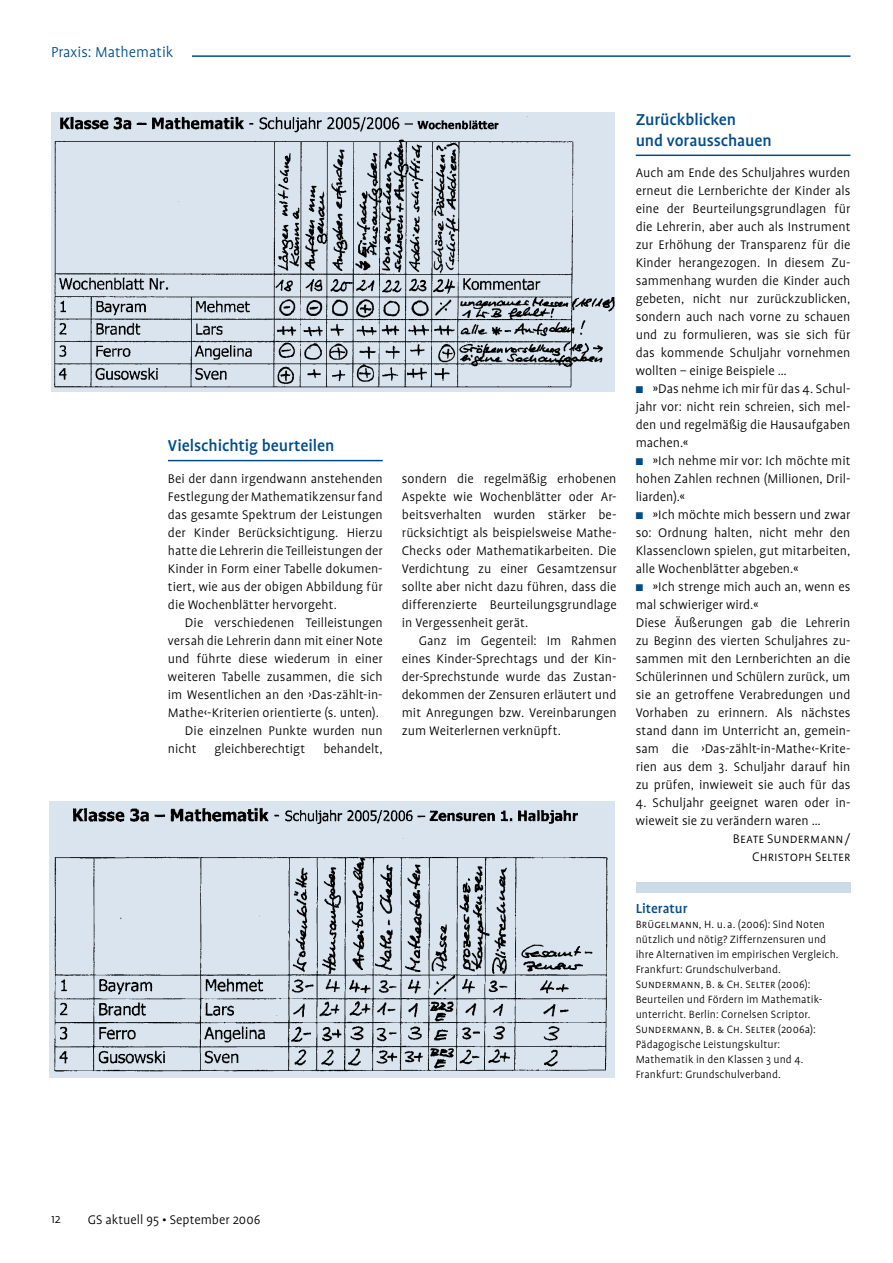
<style>
.page{position:relative;width:893px;height:1263px;background:#fff}
.page>*{position:absolute;margin:0;border:0;box-sizing:border-box;transform-origin:0 0}
.t1{font:500 18px/21px "Profile";letter-spacing:-.005em;color:#004c8b}
.t2{font:300 16.5px "Profile";color:#004c8b}
.t3{font:500 15px "Profile";letter-spacing:.005em;color:#004c8b}
.t4{font:300 14.25px/18px "Profile";letter-spacing:.005em;color:#000;text-align:justify}
.t5{font:300 14.25px/18px "Profile SC";color:#000;text-align:right}
.t6{font:14.25px "Profile Light 2";letter-spacing:.005em;color:#000}
.t7{font:300 13.5px "Profile";color:#000}
.t8{font:300 12px/15px "Profile";letter-spacing:.01em;color:#000}
.t9{font:300 12px "Profile SC";letter-spacing:.01em;color:#000}
.s1{color:#004c8b}
.s2{font-family:"Profile SC"}
.s3{font-family:"Profile"}
</style>
<div class="page">
<hr style="left:51px;top:55px;width:799px;height:2px;background:#004c8b">
<img style="left:50px;top:801px;width:565px;height:276px">
<hr style="left:168px;top:460px;width:215px;height:1px;background:#004c8b">
<div style="left:636px;top:882px;width:214px;height:11px;background:#ccdbe8"></div>
<div style="left:51px;top:45px;width:140px;height:27px;background:#fff"></div>
<img style="left:52px;top:112px;width:563px;height:279px">
<hr style="left:636px;top:155px;width:214px;height:1px;background:#004c8b">
<p class="t2" style="left:51px;top:43px;width:124px">Praxis: Mathematik</p>
<p class="t1" style="left:168px;top:435px;width:168px">Vielschichtig beurteilen</p>
<p class="t4" style="left:168px;top:470px;width:216px">Bei der dann irgendwann anstehenden Festlegung der Mathematikzensur fand das gesamte Spektrum der Leistungen der Kinder Berücksichtigung. Hierzu hatte die Lehrerin die Teilleistungen der Kinder in Form einer Tabelle dokumen&shy;tiert, wie aus der obigen Abbildung für die Wochenblätter hervorgeht.</p>
<p class="t4" style="left:185px;top:614px;width:199px">Die verschiedenen Teilleistungen</p>
<p class="t4" style="left:168px;top:632px;width:216px">versah die Lehrerin dann mit einer Note</p>
<p class="t4" style="left:168px;top:650px;width:216px">und führte diese wiederum in einer</p>
<p class="t4" style="left:168px;top:668px;width:216px">weiteren Tabelle zusammen, die sich</p>
<p class="t4" style="left:168px;top:686px;width:216px">im Wesentlichen an den ›Das-zählt-in-</p>
<p class="t4" style="left:168px;top:704px;width:212px">Mathe‹-Kriterien orientierte (s. unten).</p>
<p class="t4" style="left:185px;top:722px;width:199px">Die einzelnen Punkte wurden nun</p>
<p class="t4" style="left:168px;top:740px;width:30px">nicht</p>
<p class="t4" style="left:214px;top:740px;width:92px">gleichberechtigt</p>
<p class="t4" style="left:323px;top:740px;width:61px">behandelt,</p>
<p class="t4" style="left:402px;top:470px;width:216px">sondern die regelmäßig erhobenen Aspekte wie Wochenblätter oder Ar&shy;beitsverhalten wurden stärker be&shy;rücksichtigt als beispielsweise Mathe-Checks oder Mathematikarbeiten. Die Verdichtung zu einer Gesamtzensur sollte aber nicht dazu führen, dass die differenzierte Beurteilungsgrundlage in Vergessenheit gerät.</p>
<p class="t4" style="left:402px;top:632px;width:216px;text-indent:17px">Ganz im Gegenteil: Im Rahmen eines Kinder-Sprechtags und der Kin&shy;der-Sprechstunde wurde das Zustan&shy;dekommen der Zensuren erläutert und mit Anregungen bzw. Vereinbarungen zum Weiterlernen verknüpft.</p>
<p class="t1" style="left:636px;top:109px;width:138px">Zurückblicken<br>und vorausschauen</p>
<p class="t4" style="left:636px;top:164px;width:216px">Auch am Ende des Schuljahres wurden erneut die Lernberichte der Kinder als eine der Beurteilungsgrundlagen für die Lehrerin, aber auch als Instrument zur Erhöhung der Transparenz für die Kinder herangezogen. In diesem Zu&shy;sammenhang wurden die Kinder auch gebeten, nicht nur zurückzublicken, sondern auch nach vorne zu schauen und zu formulieren, was sie sich für das kommende Schuljahr vornehmen wollten – einige Beispiele …</p>
<p class="t4" style="left:636px;top:380px;width:216px"><span class="s1">■</span> »Das nehme ich mir für das 4. Schul&shy;jahr vor: nicht rein schreien, sich mel&shy;den und regelmäßig die Hausaufgaben machen.«</p>
<p class="t4" style="left:636px;top:452px;width:216px"><span class="s1">■</span> »Ich nehme mir vor: Ich möchte mit hohen Zahlen rechnen (Millionen, Dril&shy;liarden).«</p>
<p class="t4" style="left:636px;top:506px;width:216px"><span class="s1">■</span> »Ich möchte mich bessern und zwar so: Ordnung halten, nicht mehr den Klassenclown spielen, gut mitarbeiten, alle Wochenblätter abgeben.«</p>
<p class="t4" style="left:636px;top:578px;width:216px;text-align:left"><span class="s1">■</span> »Ich strenge mich auch an, wenn es mal schwieriger wird.«<br>Diese Äußerungen gab die Lehrerin zu Beginn des vierten Schuljahres zu&shy;sammen mit den Lernberichten an die Schülerinnen und Schülern zurück, um sie an getroffene Verabredungen und Vorhaben zu erinnern. Als nächstes stand dann im Unterricht an, gemein&shy;sam die ›Das-zählt-in-Mathe‹-Krite&shy;rien aus dem 3. Schuljahr darauf hin zu prüfen, inwieweit sie auch für das</p>
<p class="t4" style="left:636px;top:794px;width:216px">4. Schuljahr geeignet waren oder in&shy;wieweit sie zu verändern waren …</p>
<p class="t5" style="left:733px;top:830px;width:119px">Beate Sundermann/<br>Christoph Selter</p>
<p class="t3" style="left:636px;top:900px;width:53px">Literatur</p>
<p class="t8" style="left:636px;top:917px;width:204px"><span class="s2">Brügelmann</span>, H. u. a. (2006): Sind Noten nützlich und nötig? Ziffernzensuren und ihre Alternativen im empirischen Vergleich.<br>Frankfurt: Grundschulverband.</p>
<p class="t9" style="left:636px;top:978px;width:176px">Sundermann, B. &amp; Ch. Selter <span class="s3">(2006):</span></p>
<p class="t8" style="left:636px;top:992px;width:187px">Beurteilen und Fördern im Mathematik&shy;unterricht. Berlin: Cornelsen Scriptor.</p>
<p class="t9" style="left:636px;top:1023px;width:182px">Sundermann, B. &amp; Ch. Selter <span class="s3">(2006a):</span></p>
<p class="t8" style="left:636px;top:1037px;width:169px">Pädagogische Leistungskultur:<br>Mathematik in den Klassen 3 und 4.<br>Frankfurt: Grundschulverband.</p>
<p class="t7" style="left:51px;top:1212px;width:11px">12</p>
<p class="t6" style="left:88px;top:1212px;width:174px">GS aktuell 95 • September 2006</p>
</div>
